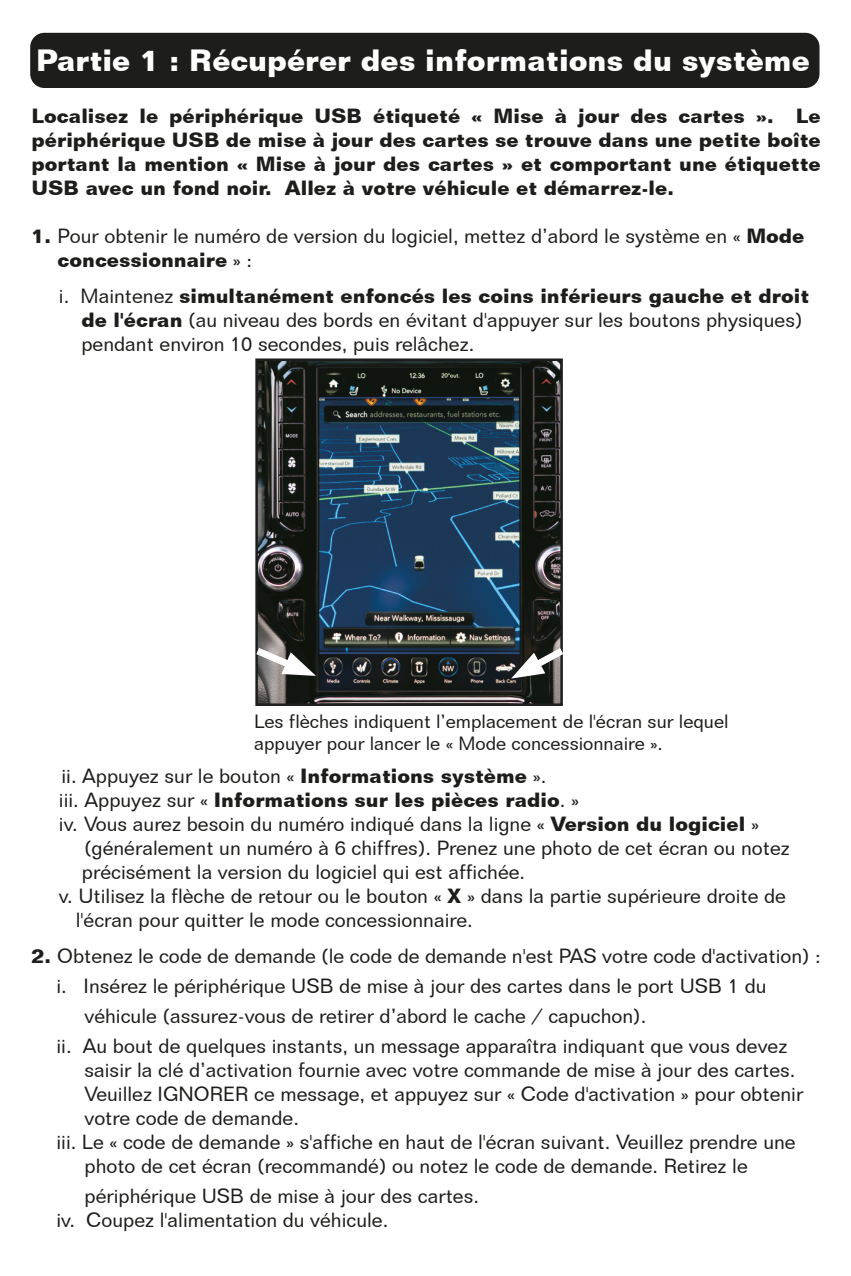
<style>
.page{position:relative;width:851px;height:1276px;background:#fff}
.page>*{position:absolute;margin:0;border:0;box-sizing:border-box;transform-origin:0 0}
.Head{font:700 30px "Folio BT";color:#fff}
.Copy{font:20px "Folio BT";color:#1d1d1b}
.Emphasis_Red-Orange{font:700 20px/24px "Folio BT";color:#1d1d1b;text-align:justify}
.Copy-2{font:700 20px "Folio BT";color:#1d1d1b}
.Instruction_head{font:18.75px "Folio BT";color:#1d1d1b}
.s1{font-weight:700}
.s2{font-weight:400}
</style>
<div class="page">
<div style="left:30px;top:33px;width:789px;height:55px;background:#1d1d1b;border-radius:14px"></div>
<img style="left:258px;top:361px;width:301px;height:342px">
<div style="left:255px;top:358px;width:307px;height:348px;border:2px solid #1d1d1b"></div>
<svg style="left:511px;top:642px;width:52px;height:36px"></svg>
<svg style="left:255px;top:642px;width:61px;height:35px"></svg>
<p class="Head" style="left:36px;top:42px;width:775px">Partie 1 : Récupérer des informations du système</p>
<p class="Emphasis_Red-Orange" style="left:31px;top:103px;width:790px">Localisez le périphérique USB étiqueté « Mise à jour des cartes ». Le périphérique USB de mise à jour des cartes se trouve dans une petite boîte portant la mention « Mise à jour des cartes » et comportant une étiquette USB avec un fond noir. Allez à votre véhicule et démarrez-le.</p>
<p class="Copy" style="left:31px;top:223px;width:774px"><span class="s1">1.</span> Pour obtenir le numéro de version du logiciel, mettez d’abord le système en « <span class="s1">Mode</span></p>
<p class="Copy-2" style="left:58px;top:247px;width:196px">concessionnaire <span class="s2">» :</span></p>
<p class="Copy-2" style="left:59px;top:283px;width:751px"><span class="s2">i. Maintenez</span> simultanément enfoncés les coins inférieurs gauche et droit</p>
<p class="Copy" style="left:81px;top:307px;width:722px"><span class="s1">de l'écran</span> (au niveau des bords en évitant d'appuyer sur les boutons physiques)</p>
<p class="Copy" style="left:81px;top:331px;width:394px">pendant environ 10 secondes, puis relâchez.</p>
<p class="Instruction_head" style="left:254px;top:709px;width:476px">Les flèches indiquent l’emplacement de l'écran sur lequel</p>
<p class="Instruction_head" style="left:254px;top:732px;width:410px">appuyer pour lancer le « Mode concessionnaire ».</p>
<p class="Copy" style="left:61px;top:763px;width:486px">ii. Appuyez sur le bouton « <span class="s1">Informations système</span> ».</p>
<p class="Copy-2" style="left:59px;top:787px;width:521px"><span class="s2">iii. Appuyez sur «</span> Informations sur les pièces radio<span class="s2">. »</span></p>
<p class="Copy" style="left:59px;top:811px;width:701px">iv. Vous aurez besoin du numéro indiqué dans la ligne « <span class="s1">Version du logiciel</span> »</p>
<p class="Copy" style="left:84px;top:835px;width:707px">(généralement un numéro à 6 chiffres). Prenez une photo de cet écran ou notez</p>
<p class="Copy" style="left:82px;top:859px;width:444px">précisément la version du logiciel qui est affichée.</p>
<p class="Copy" style="left:59px;top:883px;width:728px">v. Utilisez la flèche de retour ou le bouton « <span class="s1">X</span> » dans la partie supérieure droite de</p>
<p class="Copy" style="left:76px;top:907px;width:398px">l'écran pour quitter le mode concessionnaire.</p>
<p class="Copy" style="left:31px;top:943px;width:790px"><span class="s1">2.</span> Obtenez le code de demande (le code de demande n'est PAS votre code d'activation) :</p>
<p class="Copy" style="left:56px;top:973px;width:711px">i. Insérez le périphérique USB de mise à jour des cartes dans le port USB 1 du</p>
<p class="Copy" style="left:84px;top:1003px;width:563px">véhicule (assurez-vous de retirer d’abord le cache / capuchon).</p>
<p class="Copy" style="left:56px;top:1033px;width:732px">ii. Au bout de quelques instants, un message apparaîtra indiquant que vous devez</p>
<p class="Copy" style="left:84px;top:1057px;width:712px">saisir la clé d’activation fournie avec votre commande de mise à jour des cartes.</p>
<p class="Copy" style="left:84px;top:1081px;width:720px">Veuillez IGNORER ce message, et appuyez sur « Code d'activation » pour obtenir</p>
<p class="Copy" style="left:84px;top:1105px;width:216px">votre code de demande.</p>
<p class="Copy" style="left:56px;top:1129px;width:740px">iii. Le « code de demande » s'affiche en haut de l'écran suivant. Veuillez prendre une</p>
<p class="Copy" style="left:84px;top:1153px;width:664px">photo de cet écran (recommandé) ou notez le code de demande. Retirez le</p>
<p class="Copy" style="left:84px;top:1183px;width:396px">périphérique USB de mise à jour des cartes.</p>
<p class="Copy" style="left:56px;top:1207px;width:333px">iv. Coupez l'alimentation du véhicule.</p>
</div>
